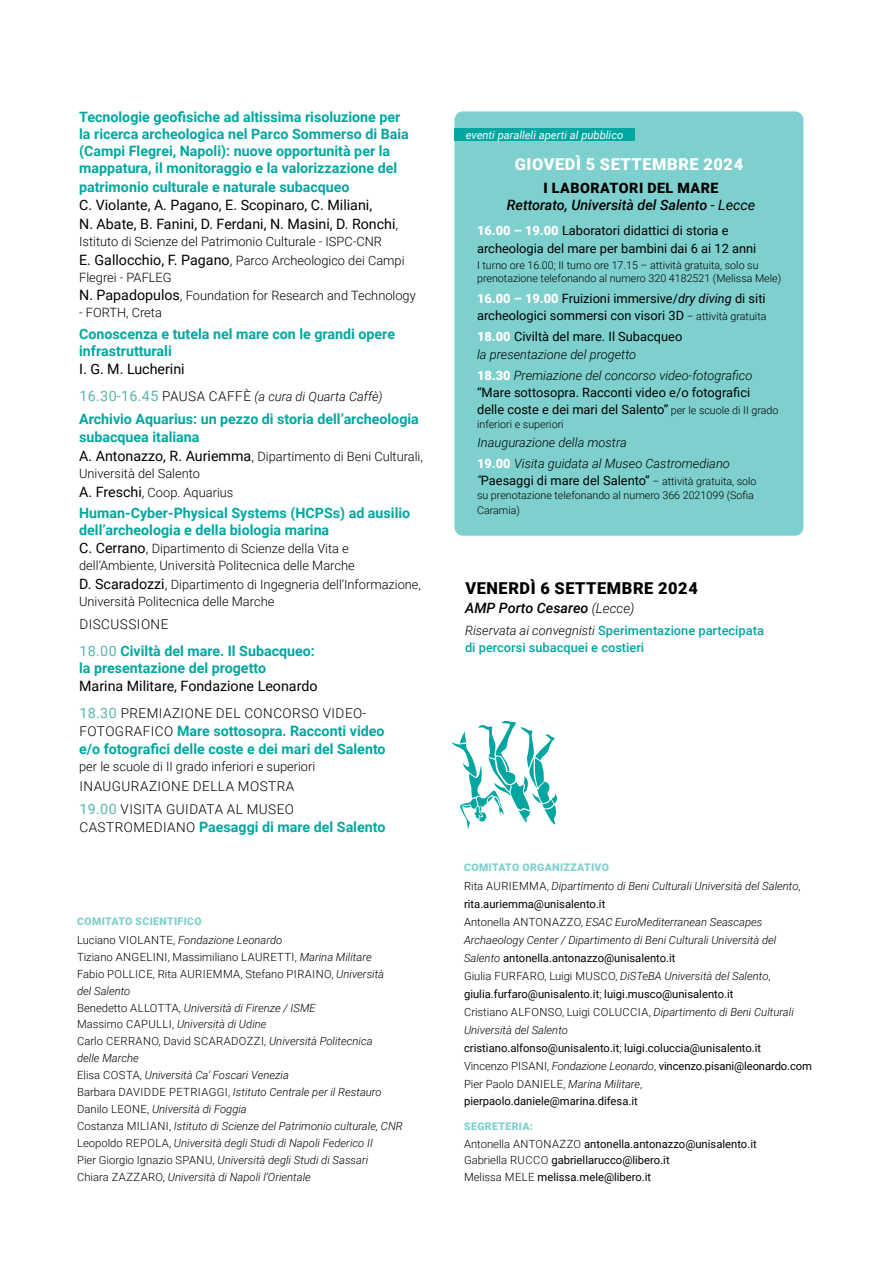
<style>
.page{position:relative;width:893px;height:1263px;background:#fff}
.page>*{position:absolute;margin:0;border:0;box-sizing:border-box;transform-origin:0 0}
.t1{font:900 16.35px "Roboto";letter-spacing:.035em;color:#fff}
.t2{font:900 16.35px "Roboto";letter-spacing:.035em;color:#000}
.t3{font:700 14.25px/17.1px "Roboto";color:#00a7a0}
.t4{font:14.25px/18.5px "Roboto";color:#000}
.t5{font:italic 500 14.25px/17.1px "Roboto";color:#000;text-align:center}
.t6{font:300 13.5px/23.9px "Roboto";letter-spacing:.035em;color:#000}
.t7{font:300 12.9px/17.1px "Roboto";color:#000}
.t8{font:12.9px/17.1px "Roboto";color:#000}
.t9{font:italic 300 12.9px/21.3px "Roboto";color:#000}
.t10{font:500 12.9px/16.5px "Roboto";color:#00a7a0}
.t11{font:italic 300 11.25px/17px "Roboto";color:#000}
.t12{font:11.25px/16.5px "Roboto";color:#000}
.t13{font:italic 11.25px "Roboto";color:#fff}
.t14{font:300 10.65px/12.8px "Roboto";color:#000}
.t15{font:900 10.5px "Roboto";letter-spacing:.035em;color:#7dd0cd}
.s1{font-weight:300}
.s2{font-weight:400;font-size:14.25px}
.s3{font-size:14.25px}
.s4{font-weight:400;font-style:normal;font-size:14.25px;color:#5ab4af}
.s5{font-style:normal;font-size:13.5px}
.s6{font-weight:400;color:#5ab4af}
.s7{font-weight:400;font-size:14.25px;color:#5ab4af}
.s8{font-weight:300;font-size:13.5px;color:#000}
.s9{font-style:normal}
.s10{font-weight:900;font-style:normal}
.s11{font-weight:400}
.s12{font-weight:900;color:#fff}
.s13{font-style:italic}
.s14{font-weight:300;font-size:10.65px}
.s15{font-weight:300;font-style:italic}
.s16{font-weight:900;font-style:normal;color:#fff}
.s17{font-weight:300;font-size:13.5px}
.s18{font-weight:300;font-style:italic;color:#000}
.s19{font-weight:400;font-style:normal}
</style>
<div class="page">
<div style="left:454px;top:111px;width:349px;height:425px;background:#7dd0cd;border-radius:9px"></div>
<svg style="left:452px;top:721px;width:105px;height:108px"></svg>
<div style="left:454px;top:128px;width:181px;height:13px;background:#00a7a0"></div>
<p class="t3" style="left:79px;top:108px;width:331px">Tecnologie geofisiche ad altissima risoluzione per la ricerca archeologica nel Parco Sommerso di Baia (Campi Flegrei, Napoli): nuove opportunità per la mappatura, il monitoraggio e la valorizzazione del</p>
<p class="t3" style="left:79px;top:178px;width:272px">patrimonio culturale e naturale subacqueo</p>
<p class="t4" style="left:79px;top:196px;width:321px">C. Violante, A. Pagano, E. Scopinaro, C. Miliani,<br>N. Abate, B. Fanini, D. Ferdani, N. Masini, D. Ronchi<span class="s1">,</span></p>
<p class="t7" style="left:79px;top:232px;width:327px;line-height:18.5px">Istituto di Scienze del Patrimonio Culturale - ISPC-CNR<br><span class="s2">E. Gallocchio, F. Pagano</span><span class="s3">,</span> Parco Archeologico dei Campi</p>
<p class="t7" style="left:79px;top:267px;width:338px;line-height:18.6px">Flegrei - PAFLEG<br><span class="s2">N. Papadopulos</span><span class="s3">,</span> Foundation for Research and Technology</p>
<p class="t7" style="left:79px;top:304px;width:84px">- FORTH, Creta</p>
<p class="t3" style="left:79px;top:324px;width:317px">Conoscenza e tutela nel mare con le grandi opere infrastrutturali</p>
<p class="t4" style="left:79px;top:359px;width:107px">I. G. M. Lucherini</p>
<p class="t9" style="left:79px;top:385px;width:305px"><span class="s4">16.30-16.45</span> <span class="s5">PAUSA CAFFÈ</span> (a cura di Quarta Caffè)</p>
<p class="t3" style="left:79px;top:409px;width:341px;line-height:18.5px">Archivio Aquarius: un pezzo di storia dell’archeologia subacquea italiana</p>
<p class="t7" style="left:79px;top:447px;width:345px"><span class="s2">A. Antonazzo, R. Auriemma</span><span class="s3">,</span> Dipartimento di Beni Culturali,<br>Università del Salento</p>
<p class="t7" style="left:79px;top:483px;width:156px"><span class="s2">A. Freschi</span><span class="s3">,</span> Coop. Aquarius</p>
<p class="t3" style="left:79px;top:504px;width:333px">Human-Cyber-Physical Systems (HCPSs) ad ausilio dell’archeologia e della biologia marina</p>
<p class="t7" style="left:79px;top:540px;width:277px"><span class="s2">C. Cerrano</span><span class="s3">,</span> Dipartimento di Scienze della Vita e dell’Ambiente, Università Politecnica delle Marche</p>
<p class="t7" style="left:79px;top:575px;width:343px"><span class="s2">D. Scaradozzi</span><span class="s3">,</span> Dipartimento di Ingegneria dell’Informazione,<br>Università Politecnica delle Marche</p>
<p class="t6" style="left:79px;top:611px;width:91px">DISCUSSIONE</p>
<p class="t3" style="left:79px;top:641px;width:237px"><span class="s6">18.00</span> Civiltà del mare. Il Subacqueo: la presentazione del progetto</p>
<p class="t4" style="left:79px;top:676px;width:240px">Marina Militare, Fondazione Leonardo</p>
<p class="t6" style="left:79px;top:701px;width:288px"><span class="s7">18.30</span> PREMIAZIONE DEL CONCORSO VIDEO-</p>
<p class="t3" style="left:79px;top:722px;width:308px"><span class="s8">FOTOGRAFICO</span> Mare sottosopra. Racconti video e/o fotografici delle coste e dei mari del Salento</p>
<p class="t7" style="left:79px;top:757px;width:238px">per le scuole di II grado inferiori e superiori</p>
<p class="t6" style="left:79px;top:773px;width:216px">INAUGURAZIONE DELLA MOSTRA<br><span class="s7">19.00</span> VISITA GUIDATA AL MUSEO</p>
<p class="t3" style="left:79px;top:817px;width:307px"><span class="s8">CASTROMEDIANO</span> Paesaggi di mare del Salento</p>
<p class="t15" style="left:77px;top:914px;width:126px">COMITATO SCIENTIFICO</p>
<p class="t11" style="left:77px;top:931px;width:327px"><span class="s9">Luciano VIOLANTE,</span> Fondazione Leonardo<br><span class="s9">Tiziano ANGELINI, Massimiliano LAURETTI,</span> Marina Militare<br><span class="s9">Fabio POLLICE, Rita AURIEMMA, Stefano PIRAINO,</span> Università<br>del Salento<br><span class="s9">Benedetto ALLOTTA,</span> Università di Firenze / ISME<br><span class="s9">Massimo CAPULLI,</span> Università di Udine<br><span class="s9">Carlo CERRANO, David SCARADOZZI,</span> Università Politecnica<br>delle Marche<br><span class="s9">Elisa COSTA,</span> Università Ca’ Foscari Venezia<br><span class="s9">Barbara DAVIDDE PETRIAGGI,</span> Istituto Centrale per il Restauro <span class="s9">Danilo LEONE,</span> Università di Foggia<br><span class="s9">Costanza MILIANI,</span> Istituto di Scienze del Patrimonio culturale, CNR <span class="s9">Leopoldo REPOLA,</span> Università degli Studi di Napoli Federico II<br><span class="s9">Pier Giorgio Ignazio SPANU,</span> Università degli Studi di Sassari<br><span class="s9">Chiara ZAZZARO,</span> Università di Napoli l’Orientale</p>
<p class="t13" style="left:466px;top:127px;width:159px">eventi paralleli aperti al pubblico</p>
<h1 class="t1" style="left:515px;top:152px;width:230px">GIOVEDÌ 5 SETTEMBRE 2024</h1>
<p class="t5" style="left:507px;top:179px;width:250px"><span class="s10">I LABORATORI DEL MARE<br></span>Rettorato, Università del Salento <span class="s11">- Lecce</span></p>
<p class="t8" style="left:477px;top:222px;width:281px"><span class="s12">16.00 – 19.00</span> Laboratori didattici di storia e archeologia del mare per bambini dai 6 ai 12 anni</p>
<p class="t14" style="left:477px;top:258px;width:306px">I turno ore 16.00; II turno ore 17.15 – attività gratuita, solo su prenotazione telefonando al numero 320 4182521 (Melissa Mele)</p>
<p class="t8" style="left:477px;top:290px;width:291px;line-height:16.5px"><span class="s12">16.00 – 19.00</span> Fruizioni immersive/<span class="s13">dry diving</span> di siti archeologici sommersi con visori 3D <span class="s14">– attività gratuita</span></p>
<p class="t8" style="left:477px;top:327px;width:207px;line-height:17.5px"><span class="s12">18.00</span> Civiltà del mare. Il Subacqueo <span class="s15">la presentazione del progetto</span></p>
<p class="t8" style="left:477px;top:366px;width:303px"><span class="s12">18.30</span> <span class="s15">Premiazione del concorso video-fotografico </span>“Mare sottosopra. Racconti video e/o fotografici delle coste e dei mari del Salento” <span class="s14">per le scuole di II grado</span></p>
<p class="t14" style="left:477px;top:418px;width:88px">inferiori e superiori</p>
<p class="t9" style="left:477px;top:431px;width:254px">Inaugurazione della mostra<br><span class="s16">19.00</span> Visita guidata al Museo Castromediano</p>
<p class="t8" style="left:477px;top:472px;width:281px"><span class="s15">“</span>Paesaggi di mare del Salento” <span class="s14">– attività gratuita, solo</span></p>
<p class="t14" style="left:477px;top:488px;width:278px;line-height:14.2px">su prenotazione telefonando al numero 366 2021099 (Sofia<br>Caramia)</p>
<h1 class="t2" style="left:465px;top:577px;width:234px">VENERDÌ 6 SETTEMBRE 2024</h1>
<p class="t5" style="left:465px;top:598px;width:171px">AMP Porto Cesareo <span class="s17">(Lecce)</span></p>
<p class="t10" style="left:465px;top:622px;width:300px"><span class="s18">Riservata ai convegnisti</span> Sperimentazione partecipata di percorsi subacquei e costieri</p>
<p class="t15" style="left:464px;top:860px;width:146px">COMITATO ORGANIZZATIVO</p>
<p class="t11" style="left:464px;top:877px;width:349px;line-height:18px"><span class="s9">Rita AURIEMMA,</span> Dipartimento di Beni Culturali Università del Salento<span class="s9">, </span><span class="s19">rita.auriemma@unisalento.it<br></span><span class="s9">Antonella ANTONAZZO,</span> ESAC EuroMediterranean Seascapes Archaeology Center / Dipartimento di Beni Culturali Università del Salento <span class="s19">antonella.antonazzo@unisalento.it<br></span><span class="s9">Giulia FURFARO, Luigi MUSCO,</span> DiSTeBA Università del Salento<span class="s9">, </span><span class="s19">giulia.furfaro@unisalento.it</span><span class="s9">;</span> <span class="s19">luigi.musco@unisalento.it<br></span><span class="s9">Cristiano ALFONSO, Luigi COLUCCIA,</span> Dipartimento di Beni Culturali Università del Salento<br><span class="s19">cristiano.alfonso@unisalento.it</span><span class="s9">;</span> <span class="s19">luigi.coluccia@unisalento.it<br></span><span class="s9">Vincenzo PISANI,</span> Fondazione Leonardo<span class="s9">,</span> <span class="s19">vincenzo.pisani@leonardo.com </span><span class="s9">Pier Paolo DANIELE,</span> Marina Militare<span class="s9">,</span></p>
<p class="t12" style="left:464px;top:1092px;width:175px">pierpaolo.daniele@marina.difesa.it</p>
<p class="t15" style="left:464px;top:1119px;width:70px">SEGRETERIA:</p>
<p class="t12" style="left:464px;top:1135px;width:294px"><span class="s1">Antonella ANTONAZZO</span> antonella.antonazzo@unisalento.it<br><span class="s1">Gabriella RUCCO</span> gabriellarucco@libero.it<br><span class="s1">Melissa MELE</span> melissa.mele@libero.it</p>
</div>
